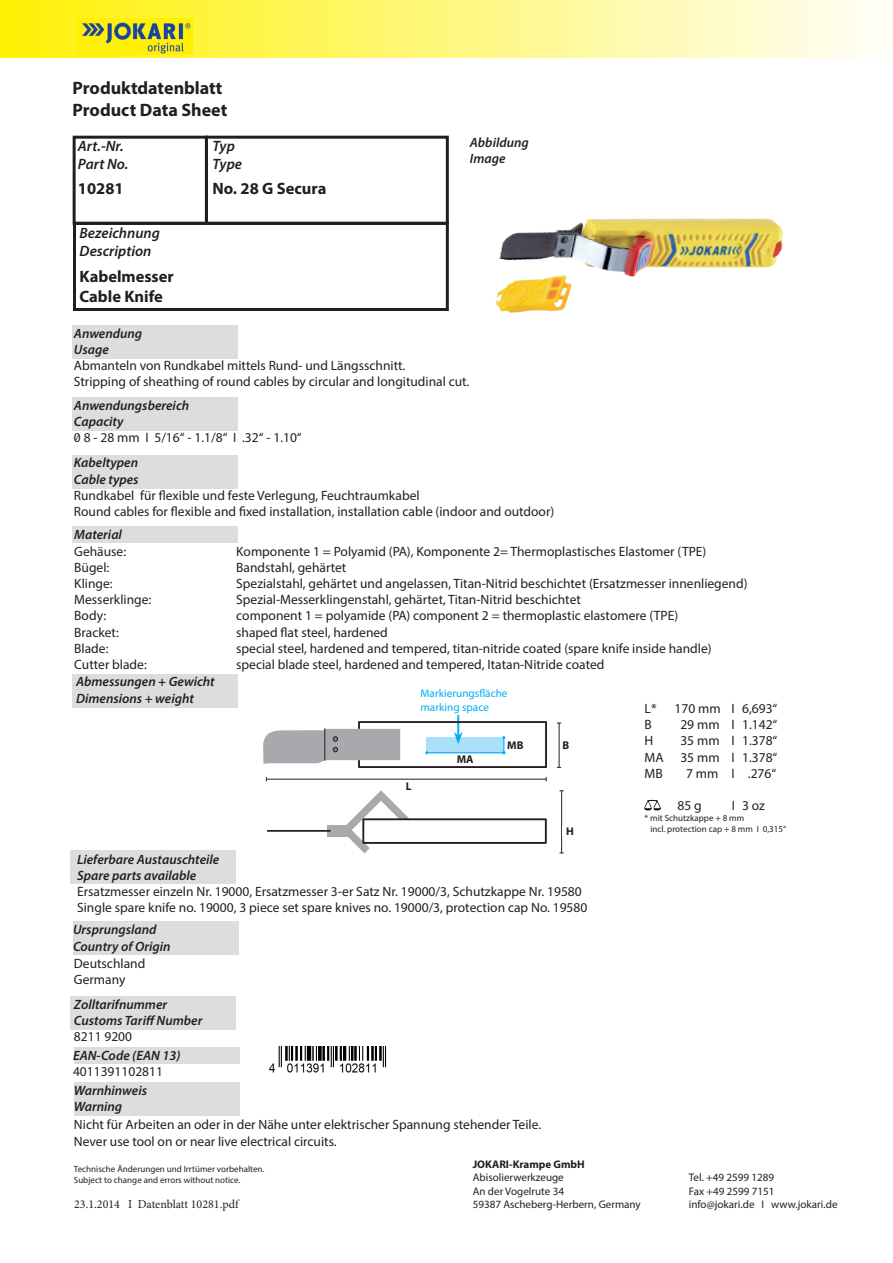
<style>
.page{position:relative;width:893px;height:1263px;background:#fff}
.page>*{position:absolute;margin:0;border:0;box-sizing:border-box;transform-origin:0 0}
.t1{font:700 18px/21.6px "Myriad Pro";color:#231f20}
.t2{font:700 16.5px/19.8px "Myriad Pro";color:#231f20}
.t3{font:italic 600 15px/18px "Myriad Pro";color:#231f20}
.t4{font:13.5px/16.2px "Myriad Pro";color:#231f20}
.t5{font:italic 600 13.5px/16.2px "Myriad Pro";color:#231f20}
.t6{font:12px "Minion Pro";color:#231f20}
.t7{font:11.25px/13.5px "Myriad Pro";color:#00aeef}
.t8{font:700 11.25px "Myriad Pro";color:#231f20}
.t9{font:11.1px "Myriad Pro";color:#231f20}
.t10{font:700 11.1px "Myriad Pro";color:#231f20}
.t11{font:9px/10.8px "Myriad Pro";color:#231f20}
</style>
<div class="page">
<div style="left:0;top:0;width:893px;height:58px;background:linear-gradient(to right,#fff101,#fffef9)"></div>
<img style="left:77px;top:19px;width:115px;height:35px">
<div style="left:73px;top:136px;width:135px;height:89px;border:3px solid #231f20"></div>
<div style="left:205px;top:136px;width:244px;height:89px;border:3px solid #231f20"></div>
<div style="left:73px;top:222px;width:376px;height:89px;border:3px solid #231f20"></div>
<img style="left:268px;top:1047px;width:119px;height:26px">
<svg style="left:346px;top:790px;width:63px;height:63px"></svg>
<hr style="left:561px;top:791px;width:1px;height:62px;background:#231f20">
<div style="left:363px;top:819px;width:183px;height:24px;background:#fff"></div>
<div style="left:362px;top:818px;width:185px;height:26px;border:2px solid #231f20"></div>
<div style="left:327px;top:825px;width:21px;height:12px;background:#a8a9ad"></div>
<div style="left:267px;top:830px;width:63px;height:1px;border:1px solid #231f20"></div>
<hr style="left:559px;top:723px;width:1px;height:44px;background:#231f20">
<hr style="left:266px;top:779px;width:280px;height:1px;background:#231f20">
<div style="left:400px;top:781px;width:17px;height:14px;background:#fff"></div>
<hr style="left:457px;top:715px;width:2px;height:20px;background:#00aeef">
<img style="left:263px;top:716px;width:284px;height:52px">
<hr style="left:325px;top:729px;width:1px;height:31px;background:#231f20">
<svg style="left:333px;top:736px;width:5px;height:5px"></svg>
<svg style="left:333px;top:747px;width:5px;height:5px"></svg>
<img style="left:516px;top:217px;width:268px;height:60px">
<img style="left:495px;top:233px;width:106px;height:80px">
<div style="left:71px;top:850px;width:165px;height:33px;background:#dcdddf"></div>
<div style="left:74px;top:1082px;width:165px;height:33px;background:#dcdddf"></div>
<div style="left:74px;top:1047px;width:165px;height:17px;background:#dcdddf"></div>
<div style="left:71px;top:996px;width:165px;height:33px;background:#dcdddf"></div>
<div style="left:73px;top:921px;width:165px;height:33px;background:#dcdddf"></div>
<div style="left:72px;top:674px;width:165px;height:34px;background:#dcdddf"></div>
<div style="left:72px;top:527px;width:165px;height:16px;background:#dcdddf"></div>
<div style="left:72px;top:455px;width:165px;height:33px;background:#dcdddf"></div>
<div style="left:72px;top:397px;width:165px;height:34px;background:#dcdddf"></div>
<div style="left:72px;top:325px;width:165px;height:34px;background:#dcdddf"></div>
<img style="left:645px;top:799px;width:15px;height:11px">
<h1 class="t1" style="left:73px;top:77px;width:156px">Produktdatenblatt<br>Product Data Sheet</h1>
<p class="t3" style="left:78px;top:137px;width:52px">Art.-Nr.<br>Part No.</p>
<p class="t3" style="left:213px;top:137px;width:31px">Typ<br>Type</p>
<p class="t2" style="left:78px;top:178px;width:47px">10281</p>
<p class="t2" style="left:213px;top:178px;width:115px">No. 28 G Secura</p>
<p class="t3" style="left:80px;top:224px;width:82px">Bezeichnung<br>Description</p>
<p class="t2" style="left:80px;top:266px;width:96px">Kabelmesser<br>Cable Knife</p>
<p class="t5" style="left:470px;top:134px;width:60px">Abbildung<br>Image</p>
<p class="t5" style="left:74px;top:325px;width:70px">Anwendung<br>Usage</p>
<p class="t4" style="left:74px;top:357px;width:397px">Abmanteln von Rundkabel mittels Rund- und Längsschnitt.<br>Stripping of sheathing of round cables by circular and longitudinal cut.</p>
<p class="t5" style="left:74px;top:397px;width:117px">Anwendungsbereich<br>Capacity</p>
<p class="t4" style="left:74px;top:429px;width:229px">0 8 - 28 mm I 5/16“ - 1.1/8“ I .32“ - 1.10“</p>
<p class="t5" style="left:74px;top:454px;width:66px">Kabeltypen<br>Cable types</p>
<p class="t4" style="left:74px;top:487px;width:482px">Rundkabel für flexible und feste Verlegung, Feuchtraumkabel<br>Round cables for flexible and fixed installation, installation cable (indoor and outdoor)</p>
<p class="t5" style="left:74px;top:526px;width:49px">Material</p>
<p class="t4" style="left:74px;top:543px;width:53px">Gehäuse:</p>
<p class="t4" style="left:236px;top:543px;width:472px">Komponente 1 = Polyamid (PA), Komponente 2= Thermoplastisches Elastomer (TPE)</p>
<p class="t4" style="left:74px;top:559px;width:37px">Bügel:</p>
<p class="t4" style="left:236px;top:559px;width:112px">Bandstahl, gehärtet</p>
<p class="t4" style="left:74px;top:575px;width:40px">Klinge:</p>
<p class="t4" style="left:236px;top:575px;width:513px">Spezialstahl, gehärtet und angelassen, Titan-Nitrid beschichtet (Ersatzmesser innenliegend)</p>
<p class="t4" style="left:74px;top:591px;width:79px">Messerklinge:</p>
<p class="t4" style="left:236px;top:591px;width:346px">Spezial-Messerklingenstahl, gehärtet, Titan-Nitrid beschichtet</p>
<p class="t4" style="left:74px;top:607px;width:33px">Body:</p>
<p class="t4" style="left:236px;top:607px;width:443px">component 1 = polyamide (PA) component 2 = thermoplastic elastomere (TPE)</p>
<p class="t4" style="left:74px;top:624px;width:46px">Bracket:</p>
<p class="t4" style="left:236px;top:624px;width:153px">shaped flat steel, hardened</p>
<p class="t4" style="left:74px;top:640px;width:36px">Blade:</p>
<p class="t4" style="left:236px;top:640px;width:477px">special steel, hardened and tempered, titan-nitride coated (spare knife inside handle)</p>
<p class="t4" style="left:74px;top:656px;width:74px">Cutter blade:</p>
<p class="t4" style="left:236px;top:656px;width:370px">special blade steel, hardened and tempered, Itatan-Nitride coated</p>
<p class="t5" style="left:76px;top:673px;width:140px">Abmessungen + Gewicht<br>Dimensions + weight</p>
<p class="t7" style="left:420px;top:687px;width:89px">Markierungsfläche marking space</p>
<p class="t8" style="left:406px;top:778px;width:7px">L</p>
<p class="t8" style="left:457px;top:752px;width:18px">MA</p>
<p class="t8" style="left:507px;top:738px;width:18px">MB</p>
<p class="t8" style="left:563px;top:738px;width:8px">B</p>
<p class="t8" style="left:566px;top:824px;width:9px">H</p>
<p class="t5" style="left:77px;top:850px;width:144px">Lieferbare Austauschteile<br>Spare parts available</p>
<p class="t4" style="left:77px;top:883px;width:512px">Ersatzmesser einzeln Nr. 19000, Ersatzmesser 3-er Satz Nr. 19000/3, Schutzkappe Nr. 19580<br>Single spare knife no. 19000, 3 piece set spare knives no. 19000/3, protection cap No. 19580</p>
<p class="t5" style="left:73px;top:921px;width:99px">Ursprungsland<br>Country of Origin</p>
<p class="t4" style="left:74px;top:955px;width:73px">Deutschland<br>Germany</p>
<p class="t5" style="left:74px;top:996px;width:130px">Zolltarifnummer<br>Customs Tariff Number</p>
<p class="t4" style="left:74px;top:1028px;width:60px">8211 9200</p>
<p class="t5" style="left:73px;top:1047px;width:109px">EAN-Code (EAN 13)</p>
<p class="t4" style="left:73px;top:1063px;width:92px">4011391102811</p>
<p class="t5" style="left:74px;top:1082px;width:75px">Warnhinweis<br>Warning</p>
<p class="t4" style="left:74px;top:1116px;width:469px">Nicht für Arbeiten an oder in der Nähe unter elektrischer Spannung stehender Teile.<br>Never use tool on or near live electrical circuits.</p>
<p class="t4" style="left:645px;top:700px;width:13px">L*</p>
<p class="t4" style="left:675px;top:700px;width:104px">170 mm I 6,693“</p>
<p class="t4" style="left:645px;top:716px;width:9px">B</p>
<p class="t4" style="left:680px;top:716px;width:99px">29 mm I 1.142“</p>
<p class="t4" style="left:645px;top:733px;width:10px">H</p>
<p class="t4" style="left:645px;top:733px;width:134px;text-align:justify;text-indent:36px">35 mm I 1.378“ MA 35 mm I 1.378“ MB</p>
<p class="t4" style="left:686px;top:765px;width:92px">7 mm I .276“</p>
<p class="t4" style="left:677px;top:797px;width:26px">85 g</p>
<p class="t4" style="left:732px;top:797px;width:35px">I 3 oz</p>
<p class="t11" style="left:650px;top:812px;width:137px;text-indent:-6px">* mit Schutzkappe + 8 mm<br>incl. protection cap + 8 mm I 0,315“</p>
<p class="t11" style="left:74px;top:1163px;width:192px">Technische Änderungen und Irrtümer vorbehalten.<br>Subject to change and errors without notice.</p>
<p class="t10" style="left:473px;top:1157px;width:114px">JOKARI-Krampe GmbH</p>
<p class="t9" style="left:473px;top:1171px;width:93px">Abisolierwerkzeuge</p>
<p class="t9" style="left:689px;top:1171px;width:87px">Tel. +49 2599 1289</p>
<p class="t9" style="left:473px;top:1184px;width:93px">An der Vogelrute 34</p>
<p class="t9" style="left:689px;top:1184px;width:87px">Fax +49 2599 7151</p>
<p class="t6" style="left:74px;top:1196px;width:166px">23.1.2014 I Datenblatt 10281.pdf</p>
<p class="t9" style="left:473px;top:1197px;width:170px">59387 Ascheberg-Herbern, Germany</p>
<p class="t9" style="left:689px;top:1197px;width:150px">info@jokari.de I www.jokari.de</p>
</div>
